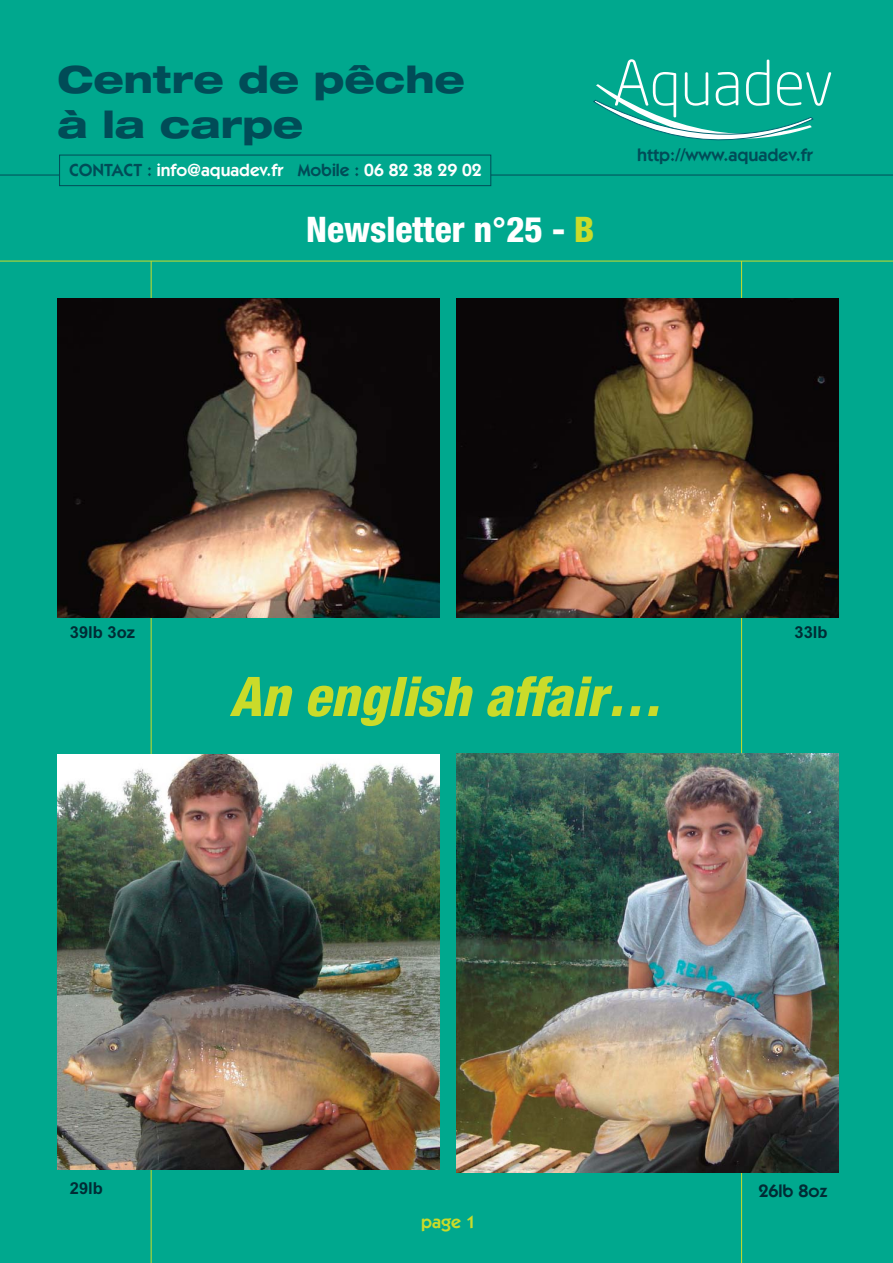
<style>
.page{position:relative;width:893px;height:1263px;background:#fff}
.page>*{position:absolute;margin:0;border:0;box-sizing:border-box;transform-origin:0 0}
.t1{font:italic 800 condensed 54.75px "Helvetica Neue";color:#cadb2a}
.t2{font:800 expanded 37.5px/45px "Helvetica Neue";color:#004c57}
.t3{font:800 condensed 35.25px "Helvetica Neue";color:#fff}
.t4{font:18px "Kabel I Tc Demi FO";color:#004c57}
.t5{font:18px "Kabel I Tc Demi FO";color:#002c35}
.t6{font:18px "Kabel I Tc Demi FO";color:#cadb2a}
.t7{font:17.55px "Kabel I Tc Demi FO";color:#fff}
.t8{font:700 16.5px "Arial";color:#002c35}
.s1{color:#004c57}
.s2{color:#cadb2a}
</style>
<div class="page">
<div style="left:0;top:0;width:892px;height:1263px;background:#00a88e"></div>
<svg style="left:593px;top:59px;width:238px;height:82px"></svg>
<hr style="left:0;top:175px;width:59px;height:1px;background:#004c57">
<hr style="left:0;top:261px;width:892px;height:1px;background:#cadb2a">
<hr style="left:151px;top:261px;width:1px;height:1002px;background:#cadb2a">
<hr style="left:741px;top:261px;width:1px;height:1002px;background:#cadb2a">
<hr style="left:491px;top:175px;width:401px;height:1px;background:#004c57">
<div style="left:59px;top:155px;width:432px;height:31px;border:1px solid #004c57"></div>
<img style="left:57px;top:298px;width:382px;height:320px">
<img style="left:456px;top:298px;width:382px;height:319px">
<img style="left:57px;top:755px;width:382px;height:415px">
<img style="left:456px;top:754px;width:382px;height:419px">
<h2 class="t2" style="left:57px;top:61px;width:409px">Centre de pêche à la carpe</h2>
<p class="t7" style="left:69px;top:164px;width:414px"><span class="s1">CONTACT :</span> info@aquadev.fr <span class="s1">Mobile :</span> 06 82 38 29 02</p>
<h3 class="t3" style="left:306px;top:216px;width:290px">Newsletter n°25 - <span class="s2">B</span></h3>
<p class="t4" style="left:637px;top:148px;width:177px">http://www.aquadev.fr</p>
<p class="t8" style="left:70px;top:622px;width:67px">39lb 3oz</p>
<p class="t8" style="left:794px;top:622px;width:35px">33lb</p>
<h1 class="t1" style="left:230px;top:677px;width:443px">An english affair…</h1>
<p class="t8" style="left:70px;top:1179px;width:35px">29lb</p>
<p class="t5" style="left:758px;top:1184px;width:71px">26lb 8oz</p>
<p class="t6" style="left:421px;top:1215px;width:57px">page 1</p>
</div>
